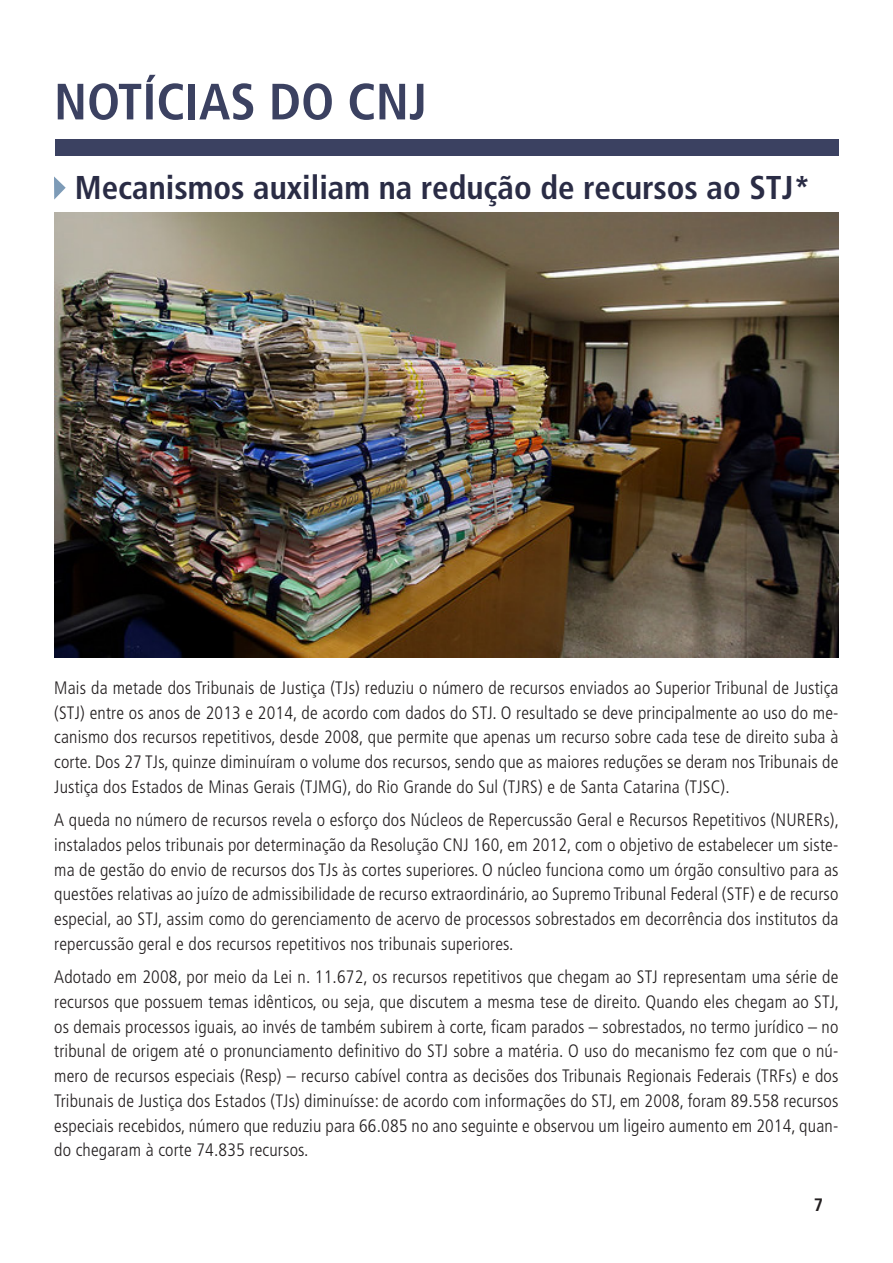
<style>
.page{position:relative;width:893px;height:1263px;background:#fff}
.page>*{position:absolute;margin:0;border:0;box-sizing:border-box;transform-origin:0 0}
.t1{font:condensed 51px "Frutiger 67 Bold";color:#3b4161}
.t2{font:condensed 33px "Frutiger 67 Bold";color:#2a2c45}
.texto_padrão{font:condensed 18px/24.8px "Frutiger 47 Light";letter-spacing:.01em;color:#231f20;text-align:justify}
.t3{font:condensed 18px "Frutiger 67 Bold";color:#231f20}
</style>
<div class="page">
<div style="left:55px;top:139px;width:783px;height:17px;background:#3b4161"></div>
<svg style="left:54px;top:176px;width:12px;height:24px"></svg>
<img style="left:54px;top:213px;width:785px;height:444px">
<p class="t1" style="left:54px;top:71px;width:374px">NOTÍCIAS DO CNJ</p>
<p class="t2" style="left:75px;top:168px;width:737px">Mecanismos auxiliam na redução de recursos ao STJ*</p>
<p class="texto_padrão" style="left:54px;top:675px;width:786px">Mais da metade dos Tribunais de Justiça (TJs) reduziu o número de recursos enviados ao Superior Tribunal de Justiça (STJ) entre os anos de 2013 e 2014, de acordo com dados do STJ. O resultado se deve principalmente ao uso do me&shy;canismo dos recursos repetitivos, desde 2008, que permite que apenas um recurso sobre cada tese de direito suba à corte. Dos 27 TJs, quinze diminuíram o volume dos recursos, sendo que as maiores reduções se deram nos Tribunais de Justiça dos Estados de Minas Gerais (TJMG), do Rio Grande do Sul (TJRS) e de Santa Catarina (TJSC).</p>
<p class="texto_padrão" style="left:54px;top:808px;width:786px">A queda no número de recursos revela o esforço dos Núcleos de Repercussão Geral e Recursos Repetitivos (NURERs), instalados pelos tribunais por determinação da Resolução CNJ 160, em 2012, com o objetivo de estabelecer um siste&shy;ma de gestão do envio de recursos dos TJs às cortes superiores. O núcleo funciona como um órgão consultivo para as questões relativas ao juízo de admissibilidade de recurso extraordinário, ao Supremo Tribunal Federal (STF) e de recurso especial, ao STJ, assim como do gerenciamento de acervo de processos sobrestados em decorrência dos institutos da repercussão geral e dos recursos repetitivos nos tribunais superiores.</p>
<p class="texto_padrão" style="left:54px;top:965px;width:786px">Adotado em 2008, por meio da Lei n. 11.672, os recursos repetitivos que chegam ao STJ representam uma série de recursos que possuem temas idênticos, ou seja, que discutem a mesma tese de direito. Quando eles chegam ao STJ, os demais processos iguais, ao invés de também subirem à corte, ficam parados – sobrestados, no termo jurídico – no tribunal de origem até o pronunciamento definitivo do STJ sobre a matéria. O uso do mecanismo fez com que o nú&shy;mero de recursos especiais (Resp) – recurso cabível contra as decisões dos Tribunais Regionais Federais (TRFs) e dos Tribunais de Justiça dos Estados (TJs) diminuísse: de acordo com informações do STJ, em 2008, foram 89.558 recursos especiais recebidos, número que reduziu para 66.085 no ano seguinte e observou um ligeiro aumento em 2014, quan&shy;do chegaram à corte 74.835 recursos.</p>
<p class="t3" style="left:814px;top:1194px;width:11px">7</p>
</div>
